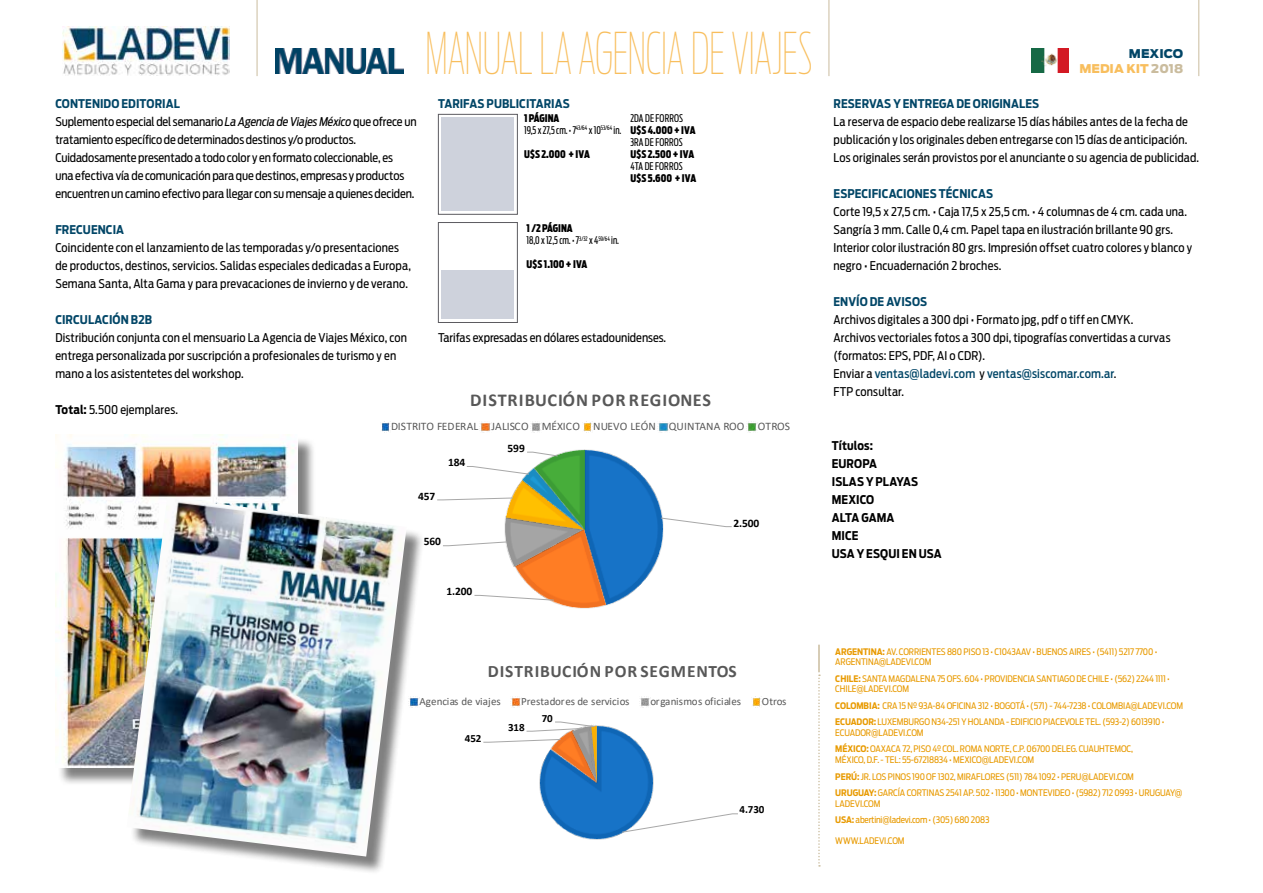
<style>
.page{position:relative;width:1263px;height:893px;background:#fff}
.page>*{position:absolute;margin:0;border:0;box-sizing:border-box;transform-origin:0 0}
.t1{font:100 57px "Antenna Extra Cond";letter-spacing:-.01em;color:#f8be5d;scale:.85 1}
.t2{font:700 18.15px "Calibri";letter-spacing:.05em;color:#585858}
.t3{font:700 17.4px "Calibri";letter-spacing:.045em;color:#585858}
.t4{font:12px/18px "Antenna Cond";letter-spacing:.01em;color:#000}
.t5{font:12px/18px "Antenna Cond";letter-spacing:-.01em;color:#000}
.t6{font:700 12px "Antenna Cond";letter-spacing:.005em;color:#024667}
.t7{font:700 12px/18px "Antenna Cond";letter-spacing:.005em;color:#000}
.t8{font:900 12px/15px "Antenna";color:#f8be5d;text-align:right}
.t9{font:11.4px "Calibri";letter-spacing:.005em;color:#585858}
.t10{font:700 11.4px "Calibri";letter-spacing:-.005em;color:#000}
.t11{font:10.95px "Calibri";color:#585858}
.t12{font:10.95px "Calibri";letter-spacing:.02em;color:#585858}
.t13{font:700 10.95px "Calibri";letter-spacing:-.005em;color:#000}
.t14{font:10.5px/12px "Antenna Extra Cond";letter-spacing:.005em;color:#000}
.t15{font:900 10.5px "Antenna Extra Cond";color:#000}
.t16{font:9px/16.5px "Antenna Cond";letter-spacing:-.01em;color:#e89a00}
.s1{font-weight:700;color:#024667}
.s2{font-style:italic}
.s3{font-weight:700}
.s4{font-weight:900}
.s5{color:#024667}
.s6{color:#cabc9e}
.s7{font-weight:500;color:#024667}
</style>
<div class="page">
<div style="left:438px;top:222px;width:80px;height:101px;border:1px solid #5c5b60"></div>
<div style="left:442px;top:271px;width:72px;height:48px;background:#ced2dc"></div>
<div style="left:438px;top:114px;width:80px;height:101px;border:1px solid #5c5b60"></div>
<div style="left:442px;top:118px;width:72px;height:93px;background:#ced2dc"></div>
<hr style="left:257px;top:0;width:1px;height:76px;background:#cabc9e">
<hr style="left:828px;top:0;width:1px;height:76px;background:#cabc9e">
<hr style="left:1198px;top:0;width:1px;height:76px;background:#cabc9e">
<div style="left:58px;top:437px;width:258px;height:349px;background:#000;opacity:.5"></div>
<img style="left:55px;top:435px;width:243px;height:333px">
<div style="left:129px;top:500px;width:296px;height:374px;background:#000;opacity:.5"></div>
<img style="left:127px;top:497px;width:280px;height:359px">
<hr style="left:818px;top:645px;width:2px;height:27px;background:#cabc9e">
<svg style="left:818px;top:674px;width:2px;height:193px"></svg>
<img style="left:276px;top:48px;width:128px;height:26px">
<img style="left:63px;top:26px;width:166px;height:49px">
<img style="left:1032px;top:48px;width:37px;height:25px">
<img style="left:539px;top:725px;width:115px;height:115px">
<img style="left:549px;top:732px;width:21px;height:53px">
<img style="left:570px;top:732px;width:19px;height:53px">
<img style="left:589px;top:725px;width:10px;height:60px">
<svg style="left:621px;top:813px;width:117px;height:20px"></svg>
<svg style="left:483px;top:738px;width:78px;height:5px"></svg>
<svg style="left:526px;top:721px;width:70px;height:11px"></svg>
<svg style="left:408px;top:697px;width:11px;height:11px"></svg>
<svg style="left:510px;top:697px;width:11px;height:11px"></svg>
<svg style="left:639px;top:697px;width:11px;height:11px"></svg>
<svg style="left:752px;top:697px;width:9px;height:11px"></svg>
<img style="left:587px;top:449px;width:77px;height:156px">
<img style="left:515px;top:527px;width:93px;height:82px">
<img style="left:504px;top:523px;width:83px;height:45px">
<img style="left:505px;top:482px;width:16px;height:50px">
<img style="left:521px;top:469px;width:11px;height:63px">
<img style="left:532px;top:449px;width:55px;height:83px">
<svg style="left:660px;top:517px;width:72px;height:11px"></svg>
<svg style="left:474px;top:594px;width:81px;height:7px"></svg>
<svg style="left:443px;top:541px;width:65px;height:6px"></svg>
<svg style="left:437px;top:497px;width:77px;height:4px"></svg>
<svg style="left:466px;top:466px;width:64px;height:9px"></svg>
<svg style="left:527px;top:451px;width:32px;height:6px"></svg>
<svg style="left:381px;top:421px;width:10px;height:12px"></svg>
<svg style="left:480px;top:423px;width:11px;height:10px"></svg>
<svg style="left:530px;top:421px;width:12px;height:12px"></svg>
<svg style="left:583px;top:421px;width:9px;height:12px"></svg>
<svg style="left:657px;top:423px;width:12px;height:10px"></svg>
<svg style="left:746px;top:421px;width:12px;height:12px"></svg>
<h1 class="t1" style="left:425px;top:22px;width:458px">MANUAL LA AGENCIA DE VIAJES</h1>
<p class="t5" style="left:55px;top:95px;width:363px"><span class="s1">CONTENIDO EDITORIAL<br></span>Suplemento especial del semanario <span class="s2">La Agencia de Viajes México</span> que ofrece un tratamiento específico de determinados destinos y/o productos.<br>Cuidadosamente presentado a todo color y en formato coleccionable, es<br>una efectiva vía de comunicación para que destinos, empresas y productos encuentren un camino efectivo para llegar con su mensaje a quienes deciden.</p>
<p class="t6" style="left:55px;top:222px;width:70px">FRECUENCIA</p>
<p class="t4" style="left:55px;top:239px;width:357px">Coincidente con el lanzamiento de las temporadas y/o presentaciones de productos, destinos, servicios. Salidas especiales dedicadas a Europa,<br>Semana Santa, Alta Gama y para prevacaciones de invierno y de verano.</p>
<p class="t6" style="left:55px;top:312px;width:98px">CIRCULACIÓN B2B</p>
<p class="t4" style="left:55px;top:329px;width:353px">Distribución conjunta con el mensuario La Agencia de Viajes México, con entrega personalizada por suscripción a profesionales de turismo y en mano a los asistentetes del workshop.</p>
<p class="t4" style="left:55px;top:401px;width:124px"><span class="s3">Total:</span> 5.500 ejemplares.</p>
<p class="t6" style="left:438px;top:96px;width:133px">TARIFAS PUBLICITARIAS</p>
<p class="t14" style="left:524px;top:112px;width:99px"><span class="s4">1 PÁGINA<br></span>19,5 x 27,5 cm. • 7<sup>43/64</sup> x 10<sup>53/64</sup> in.</p>
<p class="t15" style="left:524px;top:148px;width:67px">U$S 2.000 + IVA</p>
<p class="t14" style="left:630px;top:112px;width:54px">2DA DE FORROS</p>
<p class="t15" style="left:630px;top:124px;width:66px">U$S 4.000 + IVA</p>
<p class="t14" style="left:630px;top:136px;width:54px">3RA DE FORROS</p>
<p class="t15" style="left:630px;top:148px;width:65px">U$S 2.500 + IVA</p>
<p class="t14" style="left:630px;top:160px;width:54px">4TA DE FORROS</p>
<p class="t15" style="left:630px;top:172px;width:67px">U$S 5.600 + IVA</p>
<p class="t14" style="left:526px;top:223px;width:94px"><span class="s4">1 /2 PÁGINA<br></span>18,0 x 12,5 cm. • 7<sup>3/32</sup> x 4<sup>59/64</sup> in.</p>
<p class="t15" style="left:527px;top:258px;width:62px">U$S 1.100 + IVA</p>
<p class="t4" style="left:438px;top:329px;width:230px">Tarifas expresadas en dólares estadounidenses.</p>
<h2 class="t2" style="left:470px;top:387px;width:242px">DISTRIBUCIÓN POR REGIONES</h2>
<p class="t9" style="left:391px;top:418px;width:400px">DISTRITO FEDERAL JALISCO MÉXICO NUEVO LEÓN QUINTANA ROO OTROS</p>
<p class="t10" style="left:418px;top:488px;width:19px">457</p>
<p class="t10" style="left:448px;top:454px;width:19px">184</p>
<p class="t10" style="left:424px;top:533px;width:19px">560</p>
<p class="t10" style="left:446px;top:583px;width:27px">1.200</p>
<p class="t10" style="left:508px;top:440px;width:19px">599</p>
<p class="t10" style="left:733px;top:515px;width:27px">2.500</p>
<p class="t8" style="left:1079px;top:46px;width:105px"><span class="s5">MEXICO<br></span>MEDIA KIT <span class="s6">2018</span></p>
<p class="t6" style="left:833px;top:96px;width:207px">RESERVAS Y ENTREGA DE ORIGINALES</p>
<p class="t4" style="left:833px;top:113px;width:367px">La reserva de espacio debe realizarse 15 días hábiles antes de la fecha de publicación y los originales deben entregarse con 15 días de anticipación.<br>Los originales serán provistos por el anunciante o su agencia de publicidad.</p>
<p class="t6" style="left:833px;top:186px;width:161px">ESPECIFICACIONES TÉCNICAS</p>
<p class="t4" style="left:833px;top:203px;width:360px">Corte 19,5 x 27,5 cm. • Caja 17,5 x 25,5 cm. • 4 columnas de 4 cm. cada una.<br>Sangría 3 mm. Calle 0,4 cm. Papel tapa en ilustración brillante 90 grs.<br>Interior color ilustración 80 grs. Impresión offset cuatro colores y blanco y negro • Encuadernación 2 broches.</p>
<p class="t6" style="left:833px;top:294px;width:95px">ENVÍO DE AVISOS</p>
<p class="t4" style="left:833px;top:311px;width:338px">Archivos digitales a 300 dpi • Formato jpg, pdf o tiff en CMYK.<br>Archivos vectoriales fotos a 300 dpi, tipografías convertidas a curvas (formatos: EPS, PDF, AI o CDR).<br>Enviar a <span class="s7">ventas@ladevi.com</span> y <span class="s7">ventas@siscomar.com.ar</span>.<br>FTP consultar.</p>
<p class="t7" style="left:832px;top:437px;width:111px">Títulos:<br>EUROPA<br>ISLAS Y PLAYAS<br>MEXICO<br>ALTA GAMA<br>MICE<br>USA Y ESQUI EN USA</p>
<h3 class="t3" style="left:488px;top:659px;width:251px">DISTRIBUCIÓN POR SEGMENTOS</h3>
<p class="t11" style="left:419px;top:694px;width:83px">Agencias de viajes</p>
<p class="t11" style="left:521px;top:694px;width:110px">Prestadores de servicios</p>
<p class="t12" style="left:650px;top:694px;width:92px">organismos oficiales</p>
<p class="t11" style="left:762px;top:694px;width:26px">Otros</p>
<p class="t13" style="left:465px;top:730px;width:18px">452</p>
<p class="t13" style="left:508px;top:720px;width:18px">318</p>
<p class="t13" style="left:542px;top:711px;width:13px">70</p>
<p class="t13" style="left:739px;top:802px;width:26px">4.730</p>
<p class="t16" style="left:835px;top:646px;width:323px;line-height:10.5px"><span class="s3">ARGENTINA:</span> AV. CORRIENTES 880 PISO 13 • C1043AAV • BUENOS AIRES • (5411) 5217 7700 •<br>ARGENTINA@LADEVI.COM</p>
<p class="t16" style="left:835px;top:673px;width:336px;line-height:10.5px"><span class="s3">CHILE:</span> SANTA MAGDALENA 75 OFS. 604 • PROVIDENCIA SANTIAGO DE CHILE • (562) 2244 1111 •<br>CHILE@LADEVI.COM</p>
<p class="t16" style="left:835px;top:697px;width:349px"><span class="s3">COLOMBIA:</span> CRA 15 Nº 93A-84 OFICINA 312 • BOGOTÁ • (571) - 744-7238 • COLOMBIA@LADEVI.COM<br><span class="s3">ECUADOR:</span> LUXEMBURGO N34-251 Y HOLANDA - EDIFICIO PIACEVOLE TEL. (593-2) 6013910 •</p>
<p class="t16" style="left:835px;top:724px;width:299px">ECUADOR@LADEVI.COM<br><span class="s3">MÉXICO:</span> OAXACA 72, PISO 4º COL. ROMA NORTE, C.P. 06700 DELEG. CUAUHTEMOC,</p>
<p class="t16" style="left:835px;top:751px;width:348px">MÉXICO, D.F. - TEL: 55-67218834 • MEXICO@LADEVI.COM<br><span class="s3">PERÚ:</span> JR. LOS PINOS 190 OF 1302, MIRAFLORES (511) 784 1092 • PERU@LADEVI.COM<br><span class="s3">URUGUAY:</span> GARCÍA CORTINAS 2541 AP. 502 • 11300 • MONTEVIDEO • (5982) 712 0993 • URUGUAY@</p>
<p class="t16" style="left:835px;top:795px;width:156px">LADEVI.COM<br><span class="s3">USA:</span> abertini@ladevi.com • (305) 680 2083</p>
<p class="t16" style="left:835px;top:832px;width:71px">WWW.LADEVI.COM</p>
</div>
